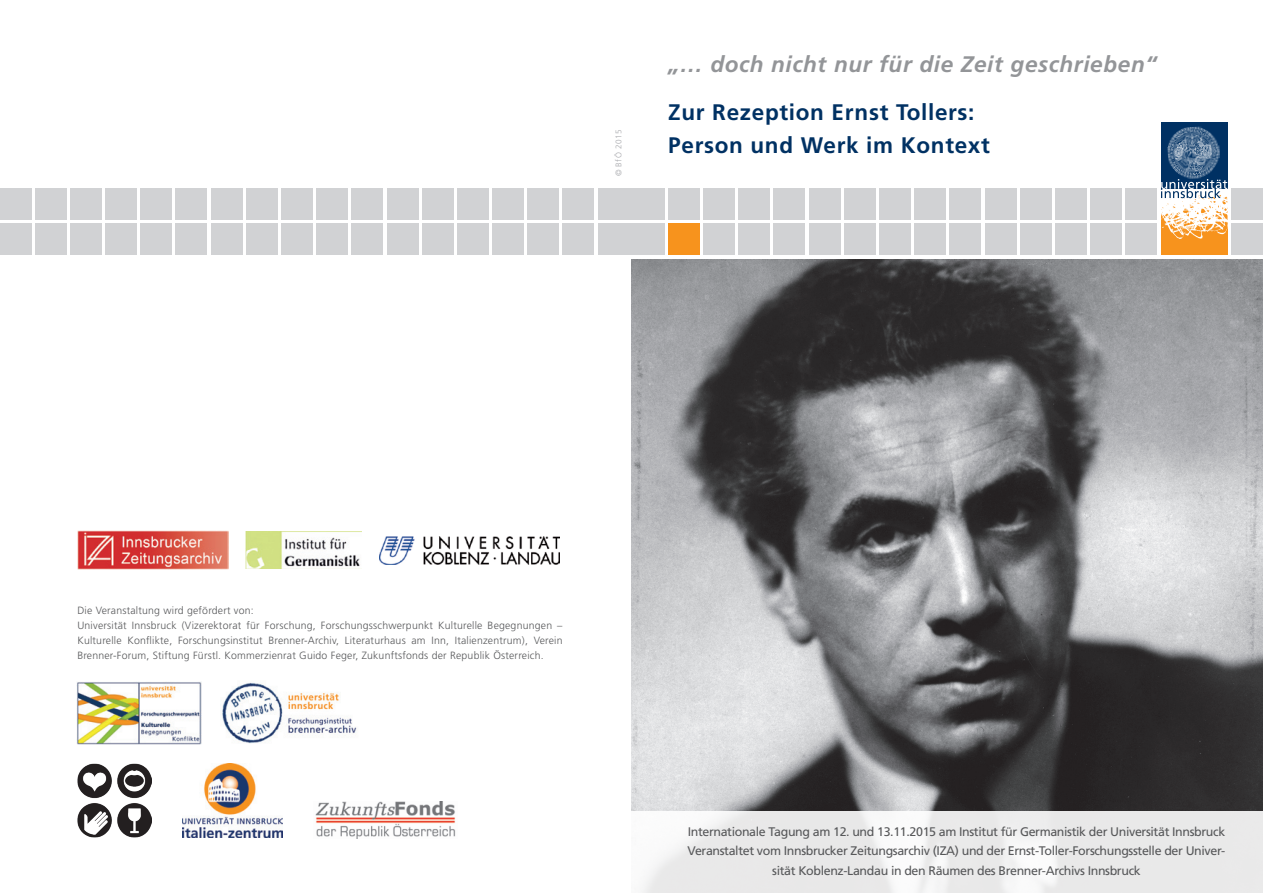
<style>
.page{position:relative;width:1263px;height:893px;background:#fff}
.page>*{position:absolute;margin:0;border:0;box-sizing:border-box;transform-origin:0 0}
.t1{font:700 22.5px/33px "Frutiger";letter-spacing:.03em;color:#003163}
.t2{font:italic 700 22.5px "Frutiger";letter-spacing:.03em;color:#939598}
.t3{font:12.45px/19.5px "Frutiger";letter-spacing:-.03em;color:#57585a;text-align:center}
.t4{font:300 10.5px/15px "Frutiger";letter-spacing:.02em;color:#57585a}
.t5{font:300 8.25px "Frutiger";letter-spacing:.05em;color:#a8a9ad}
</style>
<div class="page">
<div style="left:1161px;top:188px;width:66px;height:67px;background:#f7931d"></div>
<img style="left:1161px;top:198px;width:66px;height:41px">
<div style="left:1161px;top:122px;width:66px;height:67px;background:#003163"></div>
<svg style="left:1161px;top:180px;width:66px;height:18px"></svg>
<img style="left:1167px;top:126px;width:54px;height:54px">
<div style="left:1126px;top:224px;width:31px;height:31px;background:#d1d2d4"></div>
<div style="left:493px;top:224px;width:31px;height:31px;background:#d1d2d4"></div>
<div style="left:1090px;top:224px;width:32px;height:31px;background:#d1d2d4"></div>
<div style="left:457px;top:224px;width:32px;height:31px;background:#d1d2d4"></div>
<div style="left:563px;top:224px;width:31px;height:31px;background:#d1d2d4"></div>
<div style="left:1055px;top:224px;width:31px;height:31px;background:#d1d2d4"></div>
<div style="left:422px;top:224px;width:31px;height:31px;background:#d1d2d4"></div>
<div style="left:527px;top:224px;width:32px;height:31px;background:#d1d2d4"></div>
<div style="left:1020px;top:224px;width:31px;height:31px;background:#d1d2d4"></div>
<div style="left:387px;top:224px;width:31px;height:31px;background:#d1d2d4"></div>
<div style="left:985px;top:224px;width:31px;height:31px;background:#d1d2d4"></div>
<div style="left:352px;top:224px;width:31px;height:31px;background:#d1d2d4"></div>
<div style="left:950px;top:224px;width:31px;height:31px;background:#d1d2d4"></div>
<div style="left:317px;top:224px;width:31px;height:31px;background:#d1d2d4"></div>
<div style="left:879px;top:224px;width:31px;height:31px;background:#d1d2d4"></div>
<div style="left:246px;top:224px;width:31px;height:31px;background:#d1d2d4"></div>
<div style="left:844px;top:224px;width:31px;height:31px;background:#d1d2d4"></div>
<div style="left:211px;top:224px;width:31px;height:31px;background:#d1d2d4"></div>
<div style="left:914px;top:224px;width:32px;height:31px;background:#d1d2d4"></div>
<div style="left:281px;top:224px;width:32px;height:31px;background:#d1d2d4"></div>
<div style="left:1231px;top:224px;width:32px;height:31px;background:#d1d2d4"></div>
<div style="left:1231px;top:189px;width:32px;height:31px;background:#d1d2d4"></div>
<div style="left:1126px;top:189px;width:31px;height:31px;background:#d1d2d4"></div>
<div style="left:493px;top:189px;width:31px;height:31px;background:#d1d2d4"></div>
<div style="left:1090px;top:189px;width:32px;height:31px;background:#d1d2d4"></div>
<div style="left:457px;top:189px;width:32px;height:31px;background:#d1d2d4"></div>
<div style="left:563px;top:189px;width:31px;height:31px;background:#d1d2d4"></div>
<div style="left:1055px;top:189px;width:31px;height:31px;background:#d1d2d4"></div>
<div style="left:422px;top:189px;width:31px;height:31px;background:#d1d2d4"></div>
<div style="left:527px;top:189px;width:32px;height:31px;background:#d1d2d4"></div>
<div style="left:1020px;top:189px;width:31px;height:31px;background:#d1d2d4"></div>
<div style="left:387px;top:189px;width:31px;height:31px;background:#d1d2d4"></div>
<div style="left:985px;top:189px;width:31px;height:31px;background:#d1d2d4"></div>
<div style="left:352px;top:189px;width:31px;height:31px;background:#d1d2d4"></div>
<div style="left:950px;top:189px;width:31px;height:31px;background:#d1d2d4"></div>
<div style="left:317px;top:189px;width:31px;height:31px;background:#d1d2d4"></div>
<div style="left:879px;top:189px;width:31px;height:31px;background:#d1d2d4"></div>
<div style="left:246px;top:189px;width:31px;height:31px;background:#d1d2d4"></div>
<div style="left:844px;top:189px;width:31px;height:31px;background:#d1d2d4"></div>
<div style="left:211px;top:189px;width:31px;height:31px;background:#d1d2d4"></div>
<div style="left:914px;top:189px;width:32px;height:31px;background:#d1d2d4"></div>
<div style="left:281px;top:189px;width:32px;height:31px;background:#d1d2d4"></div>
<div style="left:809px;top:224px;width:31px;height:31px;background:#d1d2d4"></div>
<div style="left:176px;top:224px;width:31px;height:31px;background:#d1d2d4"></div>
<div style="left:774px;top:224px;width:31px;height:31px;background:#d1d2d4"></div>
<div style="left:141px;top:224px;width:31px;height:31px;background:#d1d2d4"></div>
<div style="left:738px;top:224px;width:32px;height:31px;background:#d1d2d4"></div>
<div style="left:105px;top:224px;width:32px;height:31px;background:#d1d2d4"></div>
<div style="left:703px;top:224px;width:32px;height:31px;background:#d1d2d4"></div>
<div style="left:70px;top:224px;width:31px;height:31px;background:#d1d2d4"></div>
<div style="left:668px;top:224px;width:31px;height:31px;background:#f7931d"></div>
<div style="left:35px;top:224px;width:31px;height:31px;background:#d1d2d4"></div>
<div style="left:598px;top:224px;width:66px;height:31px;background:#d1d2d4"></div>
<div style="left:0;top:224px;width:31px;height:31px;background:#d1d2d4"></div>
<div style="left:809px;top:189px;width:31px;height:31px;background:#d1d2d4"></div>
<div style="left:176px;top:189px;width:31px;height:31px;background:#d1d2d4"></div>
<div style="left:774px;top:189px;width:31px;height:31px;background:#d1d2d4"></div>
<div style="left:141px;top:189px;width:31px;height:31px;background:#d1d2d4"></div>
<div style="left:738px;top:189px;width:32px;height:31px;background:#d1d2d4"></div>
<div style="left:105px;top:189px;width:32px;height:31px;background:#d1d2d4"></div>
<div style="left:703px;top:189px;width:32px;height:31px;background:#d1d2d4"></div>
<div style="left:70px;top:189px;width:31px;height:31px;background:#d1d2d4"></div>
<div style="left:668px;top:189px;width:31px;height:31px;background:#d1d2d4"></div>
<div style="left:35px;top:189px;width:31px;height:31px;background:#d1d2d4"></div>
<div style="left:598px;top:189px;width:66px;height:31px;background:#d1d2d4"></div>
<div style="left:0;top:189px;width:31px;height:31px;background:#d1d2d4"></div>
<img style="left:631px;top:259px;width:632px;height:552px">
<svg style="left:641px;top:811px;width:622px;height:82px;fill:#e9e9e9"></svg>
<img style="left:246px;top:532px;width:114px;height:37px">
<img style="left:77px;top:531px;width:151px;height:39px">
<img style="left:380px;top:536px;width:179px;height:29px">
<img style="left:76px;top:682px;width:125px;height:63px">
<img style="left:77px;top:763px;width:74px;height:74px">
<img style="left:222px;top:682px;width:135px;height:62px">
<img style="left:182px;top:763px;width:101px;height:74px">
<img style="left:315px;top:801px;width:141px;height:38px">
<p class="t5" style="left:614px;top:176px;width:48px;rotate:-90deg">© BfÖ 2015</p>
<h1 class="t2" style="left:668px;top:50px;width:490px">„… doch nicht nur für die Zeit geschrieben“</h1>
<h1 class="t1" style="left:668px;top:95px;width:323px">Zur Rezeption Ernst Tollers:<br>Person und Werk im Kontext</h1>
<p class="t4" style="left:77px;top:603px;width:487px">Die Veranstaltung wird gefördert von:<br>Universität Innsbruck (Vizerektorat für Forschung, Forschungsschwerpunkt Kulturelle Begegnungen – Kulturelle Konflikte, Forschungsinstitut Brenner-Archiv, Literaturhaus am Inn, Italienzentrum), Verein Brenner-Forum, Stiftung Fürstl. Kommerzienrat Guido Feger, Zukunftsfonds der Republik Österreich.</p>
<p class="t3" style="left:687px;top:821px;width:539px">Internationale Tagung am 12. und 13.11.2015 am Institut für Germanistik der Universität Innsbruck<br>Veranstaltet vom Innsbrucker Zeitungsarchiv (IZA) und der Ernst-Toller-Forschungsstelle der Univer&shy;sität Koblenz-Landau in den Räumen des Brenner-Archivs Innsbruck</p>
</div>
